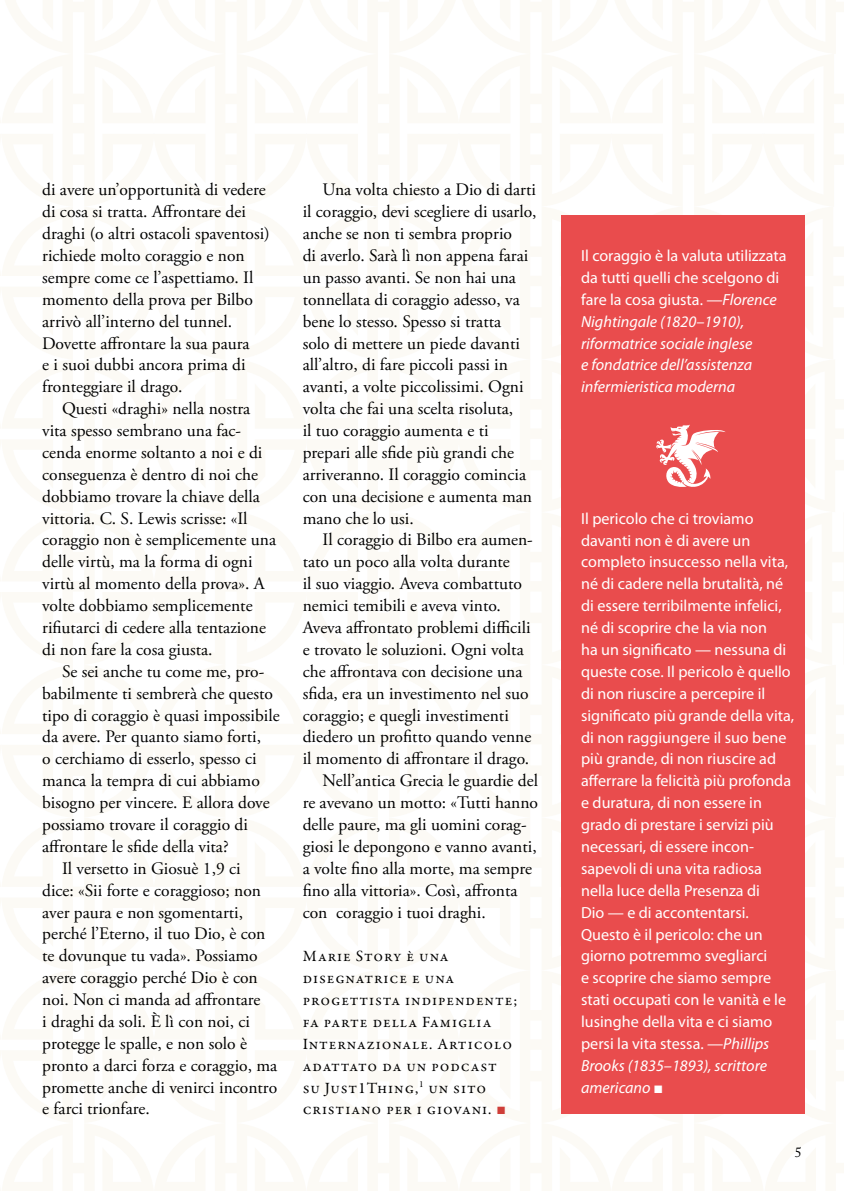
<style>
.page{position:relative;width:844px;height:1191px;background:#fff}
.page>*{position:absolute;margin:0;border:0;box-sizing:border-box;transform-origin:0 0}
.t1{font:17.5px/21.9px "Adobe Garamond Pro";color:#000}
.t2{font:16.1px/21.9px "Myriad Pro";color:#fff}
.t3{font:italic 16.1px/21.9px "Myriad Pro";color:#fff}
.t4{font:15.75px/21.9px "Garamond Premr Pro";letter-spacing:.06em;color:#000}
.t5{font:14px "Adobe Caslon Pro";color:#000}
.s1{font-family:"Arial";color:#cf3e39}
.s2{font-style:normal}
.s3{font-style:italic}
.s4{font-family:"Arial"}
</style>
<div class="page">
<div style="left:561px;top:215px;width:244px;height:899px;background:#e94c4d"></div>
<p class="t1" style="left:42px;top:179px;width:229px">di avere un’opportunità di vedere di cosa si tratta. Affrontare dei draghi (o altri ostacoli spaventosi) richiede molto coraggio e non sempre come ce l’aspettiamo. Il momento della prova per Bilbo arrivò all’interno del tunnel.<br>Dovette affrontare la sua paura<br>e i suoi dubbi ancora prima di fronteggiare il drago.</p>
<p class="t1" style="left:42px;top:398px;width:235px;text-indent:20px">Questi «draghi» nella nostra vita spesso sembrano una fac&shy;cenda enorme soltanto a noi e di conseguenza è dentro di noi che dobbiamo trovare la chiave della vittoria. C. S. Lewis scrisse: «Il coraggio non è semplicemente una delle virtù, ma la forma di ogni virtù al momento della prova». A volte dobbiamo semplicemente rifiutarci di cedere alla tentazione di non fare la cosa giusta.</p>
<p class="t1" style="left:62px;top:661px;width:204px">Se sei anche tu come me, pro-</p>
<p class="t1" style="left:42px;top:683px;width:232px">babilmente ti sembrerà che questo</p>
<p class="t1" style="left:42px;top:704px;width:239px">tipo di coraggio è quasi impossibile</p>
<p class="t1" style="left:42px;top:726px;width:220px">da avere. Per quanto siamo forti,</p>
<p class="t1" style="left:42px;top:748px;width:216px">o cerchiamo di esserlo, spesso ci</p>
<p class="t1" style="left:42px;top:770px;width:219px">manca la tempra di cui abbiamo</p>
<p class="t1" style="left:42px;top:792px;width:229px">bisogno per vincere. E allora dove</p>
<p class="t1" style="left:42px;top:814px;width:207px">possiamo trovare il coraggio di</p>
<p class="t1" style="left:42px;top:836px;width:188px">affrontare le sfide della vita?</p>
<p class="t1" style="left:62px;top:858px;width:180px">Il versetto in Giosuè 1,9 ci</p>
<p class="t1" style="left:42px;top:879px;width:220px">dice: «Sii forte e coraggioso; non</p>
<p class="t1" style="left:42px;top:901px;width:202px">aver paura e non sgomentarti,</p>
<p class="t1" style="left:42px;top:923px;width:225px">perché l’Eterno, il tuo Dio, è con</p>
<p class="t1" style="left:42px;top:945px;width:217px">te dovunque tu vada». Possiamo</p>
<p class="t1" style="left:42px;top:967px;width:217px">avere coraggio perché Dio è con</p>
<p class="t1" style="left:42px;top:989px;width:220px">noi. Non ci manda ad affrontare</p>
<p class="t1" style="left:42px;top:1011px;width:209px">i draghi da soli. È lì con noi, ci</p>
<p class="t1" style="left:42px;top:1033px;width:206px">protegge le spalle, e non solo è</p>
<p class="t1" style="left:42px;top:1054px;width:237px">pronto a darci forza e coraggio, ma</p>
<p class="t1" style="left:42px;top:1076px;width:236px">promette anche di venirci incontro</p>
<p class="t1" style="left:42px;top:1098px;width:109px">e farci trionfare.</p>
<p class="t1" style="left:302px;top:179px;width:235px;text-indent:20px">Una volta chiesto a Dio di darti il coraggio, devi scegliere di usarlo, anche se non ti sembra proprio<br>di averlo. Sarà lì non appena farai un passo avanti. Se non hai una tonnellata di coraggio adesso, va bene lo stesso. Spesso si tratta<br>solo di mettere un piede davanti all’altro, di fare piccoli passi in avanti, a volte piccolissimi. Ogni volta che fai una scelta risoluta,<br>il tuo coraggio aumenta e ti prepari alle sfide più grandi che arriveranno. Il coraggio comincia con una decisione e aumenta man mano che lo usi.</p>
<p class="t1" style="left:322px;top:529px;width:212px">Il coraggio di Bilbo era aumen-</p>
<p class="t1" style="left:302px;top:551px;width:208px">tato un poco alla volta durante</p>
<p class="t1" style="left:302px;top:573px;width:221px">il suo viaggio. Aveva combattuto</p>
<p class="t1" style="left:302px;top:595px;width:200px">nemici temibili e aveva vinto.</p>
<p class="t1" style="left:302px;top:617px;width:229px">Aveva affrontato problemi difficili</p>
<p class="t1" style="left:302px;top:639px;width:223px">e trovato le soluzioni. Ogni volta</p>
<p class="t1" style="left:302px;top:661px;width:221px">che affrontava con decisione una</p>
<p class="t1" style="left:302px;top:683px;width:227px">sfida, era un investimento nel suo</p>
<p class="t1" style="left:302px;top:704px;width:207px">coraggio; e quegli investimenti</p>
<p class="t1" style="left:302px;top:726px;width:230px">diedero un profitto quando venne</p>
<p class="t1" style="left:302px;top:748px;width:228px">il momento di affrontare il drago.</p>
<p class="t1" style="left:322px;top:770px;width:217px">Nell’antica Grecia le guardie del</p>
<p class="t1" style="left:302px;top:792px;width:237px">re avevano un motto: «Tutti hanno</p>
<p class="t1" style="left:302px;top:814px;width:225px">delle paure, ma gli uomini corag-</p>
<p class="t1" style="left:302px;top:836px;width:235px">giosi le depongono e vanno avanti,</p>
<p class="t1" style="left:302px;top:858px;width:231px">a volte fino alla morte, ma sempre</p>
<p class="t1" style="left:302px;top:879px;width:216px">fino alla vittoria». Così, affronta</p>
<p class="t1" style="left:302px;top:901px;width:184px">con coraggio i tuoi draghi.</p>
<p class="t4" style="left:302px;top:945px;width:216px">Marie Story è una disegnatrice e una progettista indipendente; fa parte della Famiglia<br>Internazionale. Articolo adattato da un podcast su Just1Thing,<sup>1</sup> un sito cristiano per i giovani. <span class="s1">■</span></p>
<p class="t3" style="left:581px;top:244px;width:207px"><span class="s2">Il coraggio è la valuta utilizzata da tutti quelli che scelgono di fare la cosa giusta.</span> —Florence<br>Nightingale (1820–1910), riformatrice sociale inglese<br>e fondatrice dell’assistenza infermieristica moderna</p>
<p class="t2" style="left:581px;top:507px;width:214px">Il pericolo che ci troviamo davanti non è di avere un completo insuccesso nella vita, né di cadere nella brutalità, né di essere terribilmente infelici, né di scoprire che la via non<br>ha un significato — nessuna di queste cose. Il pericolo è quello di non riuscire a percepire il significato più grande della vita, di non raggiungere il suo bene più grande, di non riuscire ad afferrare la felicità più profonda e duratura, di non essere in grado di prestare i servizi più necessari, di essere incon&shy;sapevoli di una vita radiosa nella luce della Presenza di<br>Dio — e di accontentarsi.<br>Questo è il pericolo: che un giorno potremmo svegliarci<br>e scoprire che siamo sempre stati occupati con le vanità e le lusinghe della vita e ci siamo persi la vita stessa. <span class="s3">—Phillips<br>Brooks (1835–1893), scrittore americano</span> <span class="s4">■</span></p>
<p class="t5" style="left:794px;top:1144px;width:8px">5</p>
</div>
